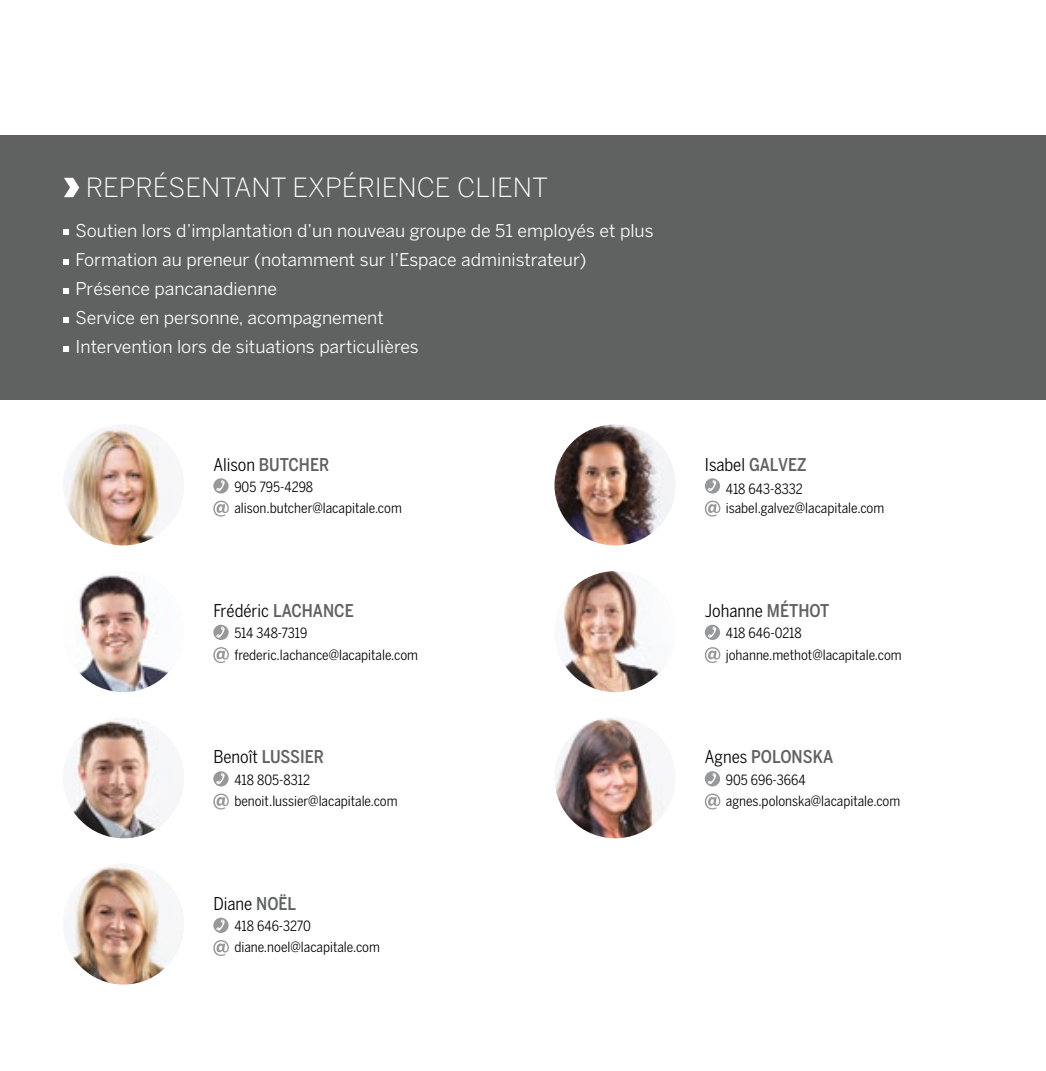
<style>
.page{position:relative;width:1046px;height:1071px;background:#fff}
.page>*{position:absolute;margin:0;border:0;box-sizing:border-box;transform-origin:0 0}
.t1{font:300 26.25px "Benton Sans";color:#fff}
.t2{font:17.5px/29.1px "Benton Sans";color:#fff}
.t3{font:17.5px "Benton Sans Cond";color:#000}
.t4{font:500 17.5px "Benton Sans Cond";color:#606161}
.t5{font:14px/21.3px "Benton Sans Cond";color:#000}
.s1{font-weight:400;color:#000}
.s2{font-weight:500;color:#606161}
</style>
<div class="page">
<div style="left:0;top:135px;width:1046px;height:264px;background:#606161"></div>
<svg style="left:63px;top:230px;width:6px;height:5px"></svg>
<svg style="left:63px;top:259px;width:6px;height:5px"></svg>
<svg style="left:63px;top:288px;width:6px;height:5px"></svg>
<svg style="left:63px;top:317px;width:6px;height:5px"></svg>
<svg style="left:63px;top:346px;width:6px;height:6px"></svg>
<div style="left:705px;top:771px;width:15px;height:15px;background:#979899;border-radius:50%"></div>
<svg style="left:708px;top:773px;width:8px;height:11px"></svg>
<svg style="left:705px;top:794px;width:15px;height:16px"></svg>
<svg style="left:213px;top:771px;width:16px;height:15px"></svg>
<svg style="left:216px;top:773px;width:9px;height:11px"></svg>
<svg style="left:213px;top:794px;width:16px;height:16px"></svg>
<svg style="left:64px;top:178px;width:15px;height:19px"></svg>
<svg style="left:213px;top:918px;width:16px;height:15px"></svg>
<svg style="left:216px;top:919px;width:9px;height:12px"></svg>
<svg style="left:213px;top:940px;width:16px;height:16px"></svg>
<div style="left:705px;top:625px;width:15px;height:15px;background:#979899;border-radius:50%"></div>
<svg style="left:708px;top:627px;width:8px;height:11px"></svg>
<svg style="left:705px;top:647px;width:15px;height:16px"></svg>
<svg style="left:213px;top:625px;width:16px;height:15px"></svg>
<svg style="left:216px;top:627px;width:9px;height:11px"></svg>
<svg style="left:213px;top:647px;width:16px;height:16px"></svg>
<svg style="left:705px;top:478px;width:15px;height:16px"></svg>
<svg style="left:708px;top:480px;width:8px;height:11px"></svg>
<svg style="left:705px;top:501px;width:15px;height:16px"></svg>
<svg style="left:213px;top:478px;width:16px;height:16px"></svg>
<svg style="left:216px;top:480px;width:9px;height:11px"></svg>
<svg style="left:213px;top:501px;width:16px;height:16px"></svg>
<img style="left:63px;top:717px;width:121px;height:121px;border-radius:61px">
<img style="left:554px;top:717px;width:121px;height:121px;border-radius:61px">
<img style="left:63px;top:571px;width:121px;height:121px;border-radius:61px">
<img style="left:554px;top:571px;width:121px;height:121px;border-radius:61px">
<img style="left:63px;top:424px;width:121px;height:121px;border-radius:61px">
<img style="left:554px;top:424px;width:121px;height:121px;border-radius:61px">
<img style="left:63px;top:864px;width:121px;height:121px;border-radius:61px">
<h1 class="t1" style="left:86px;top:172px;width:464px">REPRÉSENTANT EXPÉRIENCE CLIENT</h1>
<p class="t2" style="left:76px;top:216px;width:579px">Soutien lors d’implantation d’un nouveau groupe de 51 employés et plus Formation au preneur (notamment sur l’Espace administrateur)<br>Présence pancanadienne<br>Service en personne, acompagnement<br>Intervention lors de situations particulières</p>
<p class="t4" style="left:213px;top:454px;width:117px"><span class="s1">Alison</span> BUTCHER</p>
<p class="t5" style="left:234px;top:476px;width:169px">905 795-4298 alison.butcher@lacapitale.com</p>
<p class="t3" style="left:213px;top:600px;width:142px">Frédéric <span class="s2">LACHANCE</span></p>
<p class="t5" style="left:234px;top:622px;width:185px">514 348-7319 frederic.lachance@lacapitale.com</p>
<p class="t4" style="left:213px;top:747px;width:112px"><span class="s1">Benoît</span> LUSSIER</p>
<p class="t5" style="left:234px;top:769px;width:165px">418 805-8312 benoit.lussier@lacapitale.com</p>
<p class="t3" style="left:213px;top:893px;width:85px">Diane <span class="s2">NOËL</span></p>
<p class="t5" style="left:234px;top:915px;width:147px">418 646-3270 diane.noel@lacapitale.com</p>
<p class="t3" style="left:705px;top:454px;width:103px">Isabel <span class="s2">GALVEZ</span></p>
<p class="t5" style="left:726px;top:479px;width:160px;line-height:19.6px">418 643-8332 isabel.galvez@lacapitale.com</p>
<p class="t3" style="left:705px;top:600px;width:126px">Johanne <span class="s2">MÉTHOT</span></p>
<p class="t5" style="left:726px;top:622px;width:177px">418 646-0218 johanne.methot@lacapitale.com</p>
<p class="t4" style="left:705px;top:747px;width:130px"><span class="s1">Agnes</span> POLONSKA</p>
<p class="t5" style="left:726px;top:769px;width:176px">905 696-3664 agnes.polonska@lacapitale.com</p>
</div>
